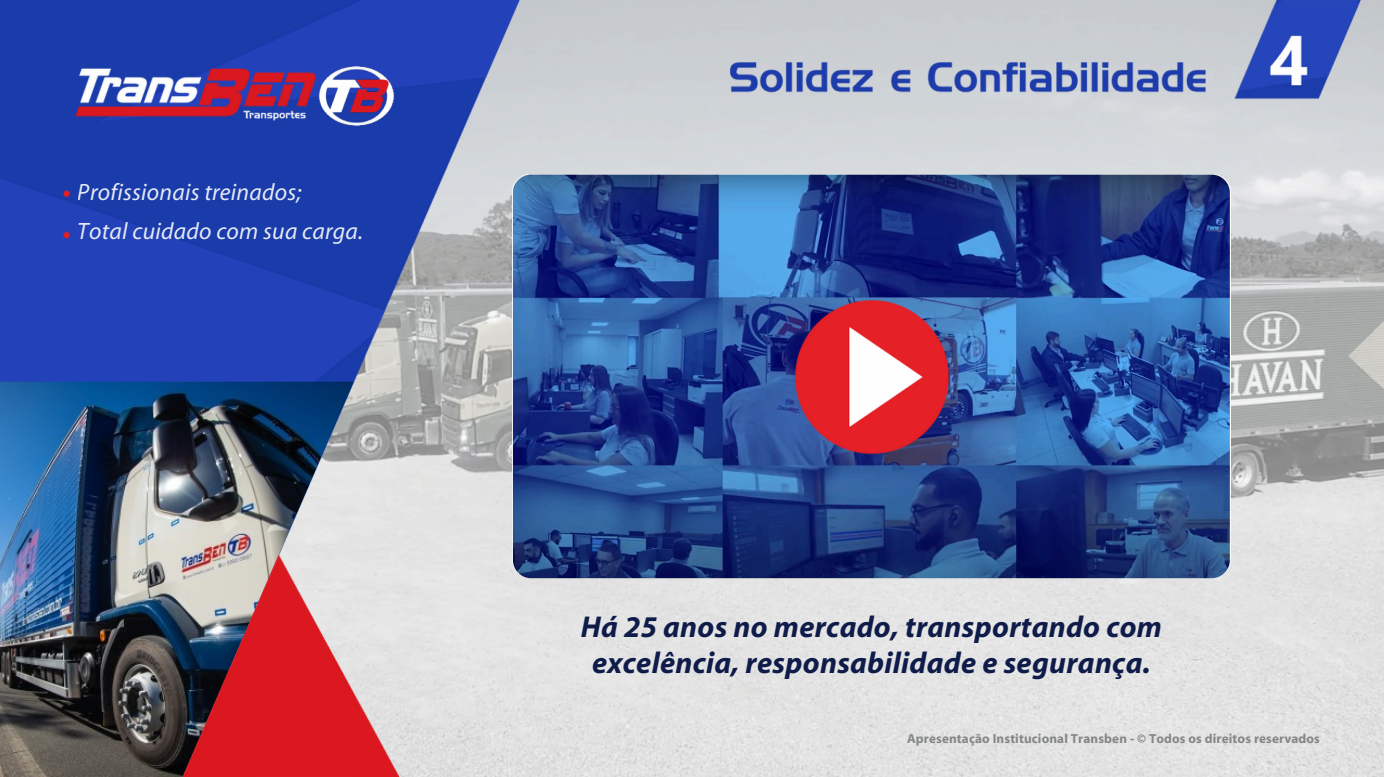
<style>
.page{position:relative;width:1384px;height:777px;background:#fff}
.page>*{position:absolute;margin:0;border:0;box-sizing:border-box;transform-origin:0 0}
.t1{font:italic 700 30.3px/36px "Myriad";letter-spacing:.01em;color:#0f1c4a;text-align:center}
.t2{font:italic 23.7px/39.6px "Myriad";letter-spacing:.01em;color:#fff}
.t3{font:700 13.2px "Myriad";letter-spacing:.01em;color:#848688}
</style>
<div class="page">
<img style="left:534px;top:0;width:849px;height:776px">
<img style="left:0;top:0;width:534px;height:776px">
<img style="left:0;top:381px;width:354px;height:395px">
<img style="left:167px;top:540px;width:248px;height:236px">
<img style="left:48px;top:168px;width:27px;height:95px">
<img style="left:716px;top:0;width:659px;height:113px">
<img style="left:513px;top:174px;width:716px;height:404px;border-radius:18px">
<img style="left:781px;top:285px;width:182px;height:183px">
<img style="left:68px;top:60px;width:246px;height:68px">
<img style="left:314px;top:60px;width:85px;height:72px">
<p class="t2" style="left:78px;top:173px;width:287px">Profissionais treinados;<br>Total cuidado com sua carga.</p>
<h2 class="t1" style="left:581px;top:610px;width:583px">Há 25 anos no mercado, transportando com excelência, responsabilidade e segurança.</h2>
<p class="t3" style="left:907px;top:731px;width:414px">Apresentação Institucional Transben - © Todos os direitos reservados</p>
</div>
